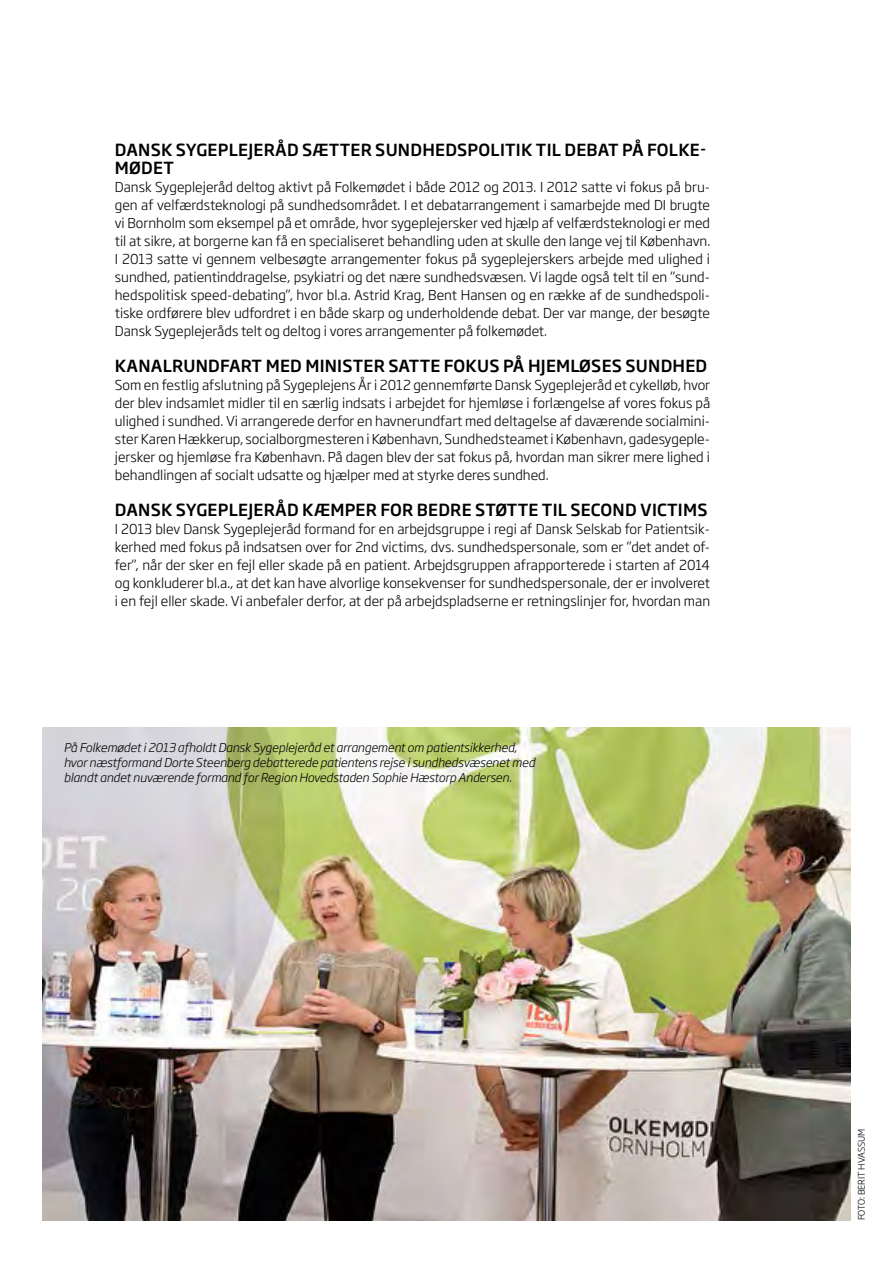
<style>
.page{position:relative;width:893px;height:1263px;background:#fff}
.page>*{position:absolute;margin:0;border:0;box-sizing:border-box;transform-origin:0 0}
.t1{font:500 16.5px/18px "Soho Gothic Pro";letter-spacing:.015em;color:#000}
.t2{font:300 13.5px/18px "Soho Gothic Pro";color:#000;text-align:justify}
.t3{font:italic 300 12px/15px "Soho Gothic Pro";letter-spacing:-.01em;color:#000}
.t4{font:300 9px "Soho Gothic Pro";letter-spacing:.005em;color:#000}
</style>
<div class="page">
<img style="left:43px;top:727px;width:807px;height:493px">
<p class="t1" style="left:115px;top:140px;width:593px">DANSK SYGEPLEJERÅD SÆTTER SUNDHEDSPOLITIK TIL DEBAT PÅ FOLKE-<br>MØDET</p>
<p class="t2" style="left:115px;top:177px;width:597px">Dansk Sygeplejeråd deltog aktivt på Folkemødet i både 2012 og 2013. I 2012 satte vi fokus på bru&shy;gen af velfærdsteknologi på sundhedsområdet. I et debatarrangement i samarbejde med DI brugte vi Bornholm som eksempel på et område, hvor sygeplejersker ved hjælp af velfærdsteknologi er med til at sikre, at borgerne kan få en specialiseret behandling uden at skulle den lange vej til København.<br>I 2013 satte vi gennem velbesøgte arrangementer fokus på sygeplejerskers arbejde med ulighed i sundhed, patientinddragelse, psykiatri og det nære sundhedsvæsen. Vi lagde også telt til en ”sund&shy;hedspolitisk speed-debating”, hvor bl.a. Astrid Krag, Bent Hansen og en række af de sundhedspoli&shy;tiske ordførere blev udfordret i en både skarp og underholdende debat. Der var mange, der besøgte Dansk Sygeplejeråds telt og deltog i vores arrangementer på folkemødet.</p>
<p class="t1" style="left:115px;top:356px;width:594px">KANALRUNDFART MED MINISTER SATTE FOKUS PÅ HJEMLØSES SUNDHED</p>
<p class="t2" style="left:115px;top:375px;width:597px">Som en festlig afslutning på Sygeplejens År i 2012 gennemførte Dansk Sygeplejeråd et cykelløb, hvor der blev indsamlet midler til en særlig indsats i arbejdet for hjemløse i forlængelse af vores fokus på ulighed i sundhed. Vi arrangerede derfor en havnerundfart med deltagelse af daværende socialmini&shy;ster Karen Hækkerup, socialborgmesteren i København, Sundhedsteamet i København, gadesygeple&shy;jersker og hjemløse fra København. På dagen blev der sat fokus på, hvordan man sikrer mere lighed i behandlingen af socialt udsatte og hjælper med at styrke deres sundhed.</p>
<p class="t1" style="left:115px;top:500px;width:594px">DANSK SYGEPLEJERÅD KÆMPER FOR BEDRE STØTTE TIL SECOND VICTIMS</p>
<p class="t2" style="left:115px;top:519px;width:597px">I 2013 blev Dansk Sygeplejeråd formand for en arbejdsgruppe i regi af Dansk Selskab for Patientsik&shy;kerhed med fokus på indsatsen over for 2nd victims, dvs. sundhedspersonale, som er ”det andet of&shy;fer”, når der sker en fejl eller skade på en patient. Arbejdsgruppen afrapporterede i starten af 2014 og konkluderer bl.a., at det kan have alvorlige konsekvenser for sundhedspersonale, der er involveret i en fejl eller skade. Vi anbefaler derfor, at der på arbejdspladserne er retningslinjer for, hvordan man</p>
<p class="t3" style="left:64px;top:739px;width:473px">På Folkemødet i 2013 afholdt Dansk Sygeplejeråd et arrangement om patientsikkerhed, hvor næstformand Dorte Steenberg debatterede patientens rejse i sundhedsvæsenet med blandt andet nuværende formand for Region Hovedstaden Sophie Hæstorp Andersen.</p>
<p class="t4" style="left:854px;top:1220px;width:93px;rotate:-90deg">FOTO: BERIT HVASSUM</p>
</div>
